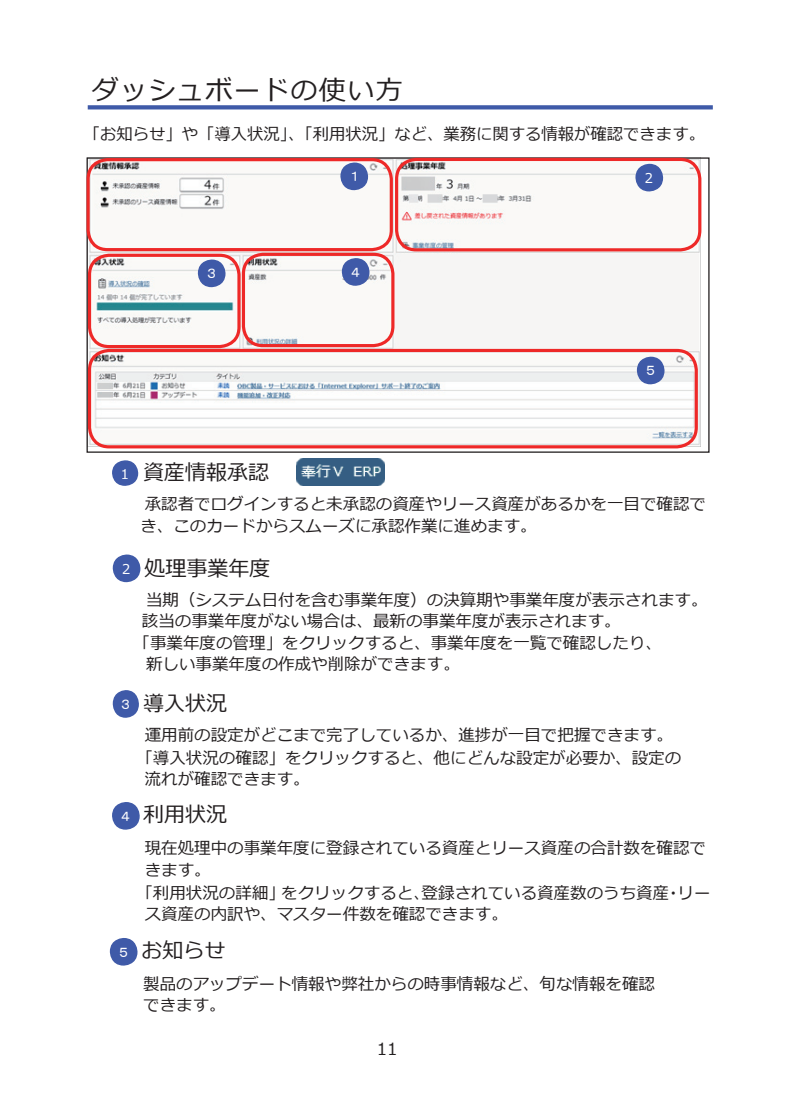
<style>
.page{position:relative;width:800px;height:1119px;background:#fff}
.page>*{position:absolute;margin:0;border:0;box-sizing:border-box;transform-origin:0 0}
.t1{font:27px "Meiryo";letter-spacing:.05em;color:#231f20}
.t2{font:21px "Meiryo";color:#231f20}
.t3{font:16.8px "Meiryo";color:#231f20}
.t4{font:16.5px/21.3px "Meiryo";color:#231f20}
.t5{font:13.5px "MS Gothic";color:#fff}
.t6{font:13.5px "Meiryo";color:#fff}
.s1{color:#3f5aa8}
</style>
<div class="page">
<img style="left:88px;top:159px;width:612px;height:288px">
<svg style="left:88px;top:105px;width:624px;height:4px;background:#4a63ad"></svg>
<div style="left:395px;top:158px;width:306px;height:93px;border:3px solid #ee2928;border-radius:20px"></div>
<div style="left:88px;top:254px;width:152px;height:94px;border:3px solid #ee2928;border-radius:20px"></div>
<div style="left:341px;top:163px;width:26px;height:26px;background:#3f5aa8;border-radius:50%"></div>
<div style="left:340px;top:162px;width:28px;height:28px;border:2px solid #3f5aa8;border-radius:50%"></div>
<div style="left:198px;top:260px;width:27px;height:26px;background:#3f5aa8;border-radius:50%"></div>
<div style="left:198px;top:259px;width:27px;height:28px;border:2px solid #3f5aa8;border-radius:50%"></div>
<div style="left:88px;top:349px;width:609px;height:99px;border:3px solid #ee2928;border-radius:20px"></div>
<div style="left:86px;top:158px;width:307px;height:93px;border:3px solid #ee2928;border-radius:20px"></div>
<div style="left:636px;top:164px;width:26px;height:27px;background:#3f5aa8;border-radius:50%"></div>
<div style="left:635px;top:164px;width:28px;height:27px;border:2px solid #3f5aa8;border-radius:50%"></div>
<div style="left:342px;top:259px;width:26px;height:26px;background:#3f5aa8;border-radius:50%"></div>
<div style="left:342px;top:258px;width:27px;height:28px;border:2px solid #3f5aa8;border-radius:50%"></div>
<div style="left:113px;top:555px;width:27px;height:26px;background:#3f5aa8;border-radius:50%"></div>
<div style="left:113px;top:554px;width:27px;height:28px;border:2px solid #3f5aa8;border-radius:50%"></div>
<div style="left:113px;top:690px;width:25px;height:27px;background:#3f5aa8;border-radius:50%"></div>
<div style="left:113px;top:690px;width:26px;height:27px;border:2px solid #3f5aa8;border-radius:50%"></div>
<div style="left:113px;top:802px;width:26px;height:26px;background:#3f5aa8;border-radius:50%"></div>
<div style="left:112px;top:801px;width:28px;height:28px;border:2px solid #3f5aa8;border-radius:50%"></div>
<div style="left:113px;top:461px;width:24px;height:24px;background:#3f5aa8;border-radius:50%"></div>
<div style="left:112px;top:460px;width:26px;height:26px;border:2px solid #3f5aa8;border-radius:50%"></div>
<div style="left:111px;top:938px;width:26px;height:26px;background:#3f5aa8;border-radius:50%"></div>
<div style="left:110px;top:937px;width:27px;height:28px;border:2px solid #3f5aa8;border-radius:50%"></div>
<img style="left:296px;top:459px;width:88px;height:26px">
<div style="left:242px;top:253px;width:152px;height:94px;border:3px solid #ee2928;border-radius:20px"></div>
<div style="left:637px;top:357px;width:26px;height:26px;background:#3f5aa8;border-radius:50%"></div>
<div style="left:636px;top:356px;width:28px;height:28px;border:2px solid #3f5aa8;border-radius:50%"></div>
<h1 class="t1" style="left:92px;top:71px;width:312px">ダッシュボードの使い方</h1>
<p class="t4" style="left:84px;top:124px;width:622px">「お知らせ」や「導入状況」、「利用状況」など、業務に関する情報が確認できます。</p>
<p class="t5" style="left:205px;top:267px;width:15px">３</p>
<p class="t5" style="left:347px;top:170px;width:15px">１</p>
<p class="t5" style="left:348px;top:265px;width:15px">４</p>
<p class="t6" style="left:642px;top:168px;width:15px">２</p>
<p class="t5" style="left:643px;top:364px;width:15px">５</p>
<p class="t2" style="left:115px;top:458px;width:156px"><span class="s1">■</span> 資産情報承認</p>
<p class="t4" style="left:140px;top:494px;width:567px">承認者でログインすると未承認の資産やリース資産があるかを一目で確認でき、このカードからスムーズに承認作業に進めます。</p>
<p class="t6" style="left:118px;top:464px;width:15px">１</p>
<p class="t2" style="left:116px;top:553px;width:156px"><span class="s1">■</span> 処理事業年度</p>
<p class="t4" style="left:146px;top:590px;width:563px">当期（システム日付を含む事業年度）の決算期や事業年度が表示されます。</p>
<p class="t4" style="left:142px;top:611px;width:480px">該当の事業年度がない場合は、最新の事業年度が表示されます。</p>
<p class="t4" style="left:133px;top:633px;width:529px">「事業年度の管理」をクリックすると、事業年度を一覧で確認したり、</p>
<p class="t4" style="left:146px;top:654px;width:315px">新しい事業年度の作成や削除ができます。</p>
<p class="t6" style="left:120px;top:559px;width:15px">２</p>
<p class="t2" style="left:115px;top:688px;width:114px"><span class="s1">■</span> 導入状況</p>
<p class="t4" style="left:136px;top:724px;width:546px;line-height:23px;text-align:center">運用前の設定がどこまで完了しているか、進捗が一目で把握できます。「導入状況の確認」をクリックすると、他にどんな設定が必要か、設定の</p>
<p class="t4" style="left:145px;top:769px;width:166px">流れが確認できます。</p>
<p class="t5" style="left:119px;top:697px;width:15px">３</p>
<p class="t2" style="left:115px;top:800px;width:114px"><span class="s1">■</span> 利用状況</p>
<p class="t4" style="left:145px;top:838px;width:562px">現在処理中の事業年度に登録されている資産とリース資産の合計数を確認できます。</p>
<p class="t4" style="left:145px;top:882px;width:567px;text-indent:-8px">「利用状況の詳細」をクリックすると、登録されている資産数のうち資産・リース資産の内訳や、マスター件数を確認できます。</p>
<p class="t5" style="left:119px;top:809px;width:15px">４</p>
<p class="t2" style="left:113px;top:935px;width:114px"><span class="s1">■</span> お知らせ</p>
<p class="t4" style="left:143px;top:974px;width:513px">製品のアップデート情報や弊社からの時事情報など、旬な情報を確認できます。</p>
<p class="t5" style="left:117px;top:944px;width:15px">５</p>
<p class="t3" style="left:376px;top:1037px;width:22px">11</p>
</div>
